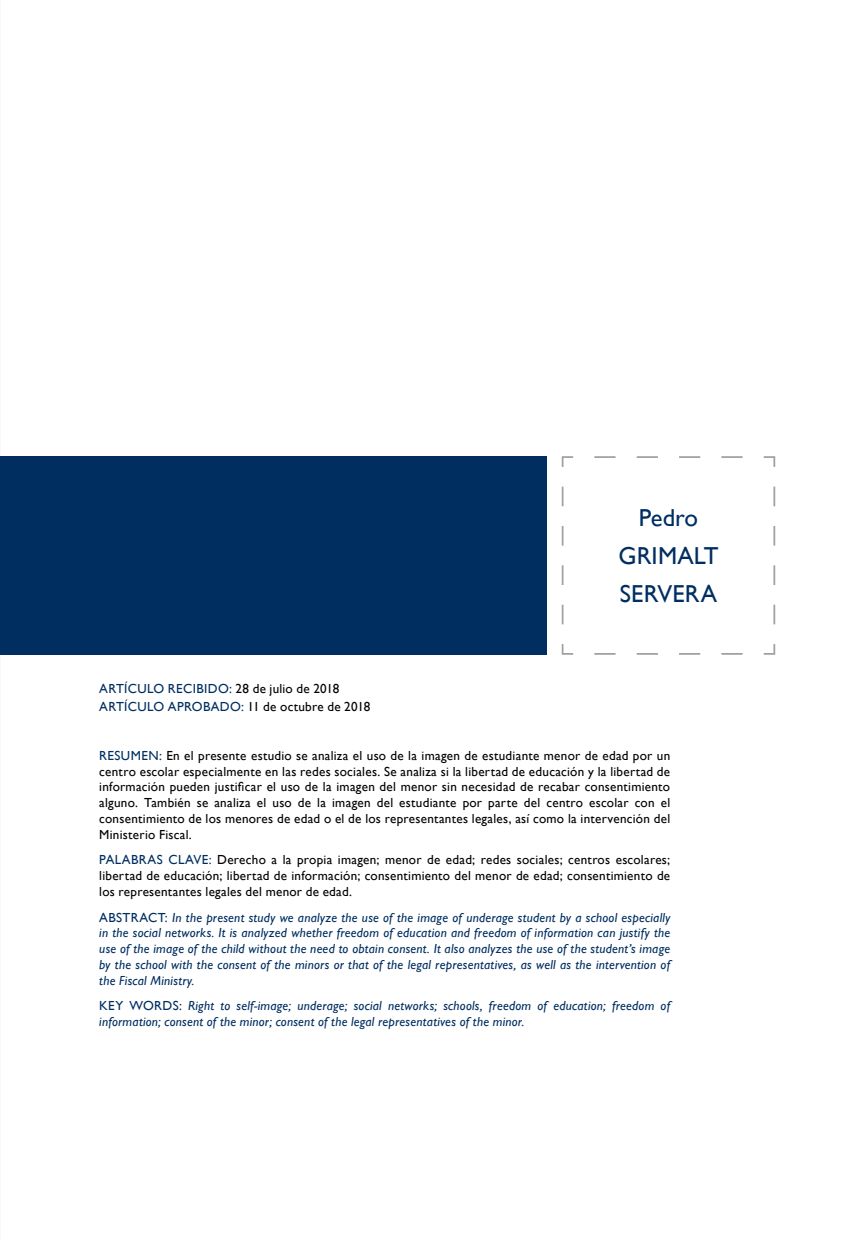
<style>
.page{position:relative;width:844px;height:1241px;background:#fff}
.page>*{position:absolute;margin:0;border:0;box-sizing:border-box;transform-origin:0 0}
.t1{font:24.5px/37.8px "Gill Sans";letter-spacing:.01em;color:#002e61;text-align:center}
.t2{font:13.12px/15.8px "Gill Sans";letter-spacing:.02em;color:#000;text-align:justify}
.t3{font:italic 13.12px/15.8px "Gill Sans";letter-spacing:.02em;color:#002e61}
.t4{font:13.12px "Gill Sans";letter-spacing:.025em;color:#002e61}
.s1{color:#002e61}
.s2{font-style:normal}
</style>
<div class="page">
<div style="left:0;top:456px;width:546px;height:198px;background:#002e61"></div>
<svg style="left:561px;top:456px;width:214px;height:199px"></svg>
<p class="t4" style="left:99px;top:680px;width:18px">ARTÍCULO</p>
<p class="t4" style="left:168px;top:680px;width:9px">RECIBIDO</p>
<p class="t2" style="left:229px;top:680px;width:112px"><span class="s1">:</span> 28 de julio de 2018</p>
<p class="t4" style="left:99px;top:698px;width:18px">ARTÍCULO</p>
<p class="t4" style="left:168px;top:698px;width:26px">APROB</p>
<p class="t2" style="left:211px;top:698px;width:161px"><span class="s1">ADO:</span> 11 de octubre de 2018</p>
<h1 class="t1" style="left:618px;top:498px;width:102px">Pedro<br>Grimalt<br>Servera</h1>
<p class="t2" style="left:99px;top:747px;width:572px"><span class="s1">Resumen:</span> En el presente estudio se analiza el uso de la imagen de estudiante menor de edad por un centro escolar especialmente en las redes sociales. Se analiza si la libertad de educación y la libertad de información pueden justificar el uso de la imagen del menor sin necesidad de recabar consentimiento alguno. También se analiza el uso de la imagen del estudiante por parte del centro escolar con el consentimiento de los menores de edad o el de los representantes legales, así como la intervención del Ministerio Fiscal.</p>
<p class="t2" style="left:99px;top:851px;width:572px"><span class="s1">Palabras Clave:</span> Derecho a la propia imagen; menor de edad; redes sociales; centros escolares; libertad de educación; libertad de información; consentimiento del menor de edad; consentimiento de los representantes legales del menor de edad.</p>
<p class="t3" style="left:99px;top:909px;width:574px"><span class="s2">Abstract:</span> In the present study we analyze the use of the image of underage student by a school especially in the social networks. It is analyzed whether freedom of education and freedom of information can justify the use of the image of the child without the need to obtain consent. It also analyzes the use of the student’s image by the school with the consent of the minors or that of the legal representatives, as well as the intervention of the Fiscal Ministry.</p>
<p class="t3" style="left:99px;top:997px;width:574px"><span class="s2">Key Words:</span> Right to self-image; underage; social networks; schools, freedom of education; freedom of information; consent of the minor; consent of the legal representatives of the minor.</p>
</div>
